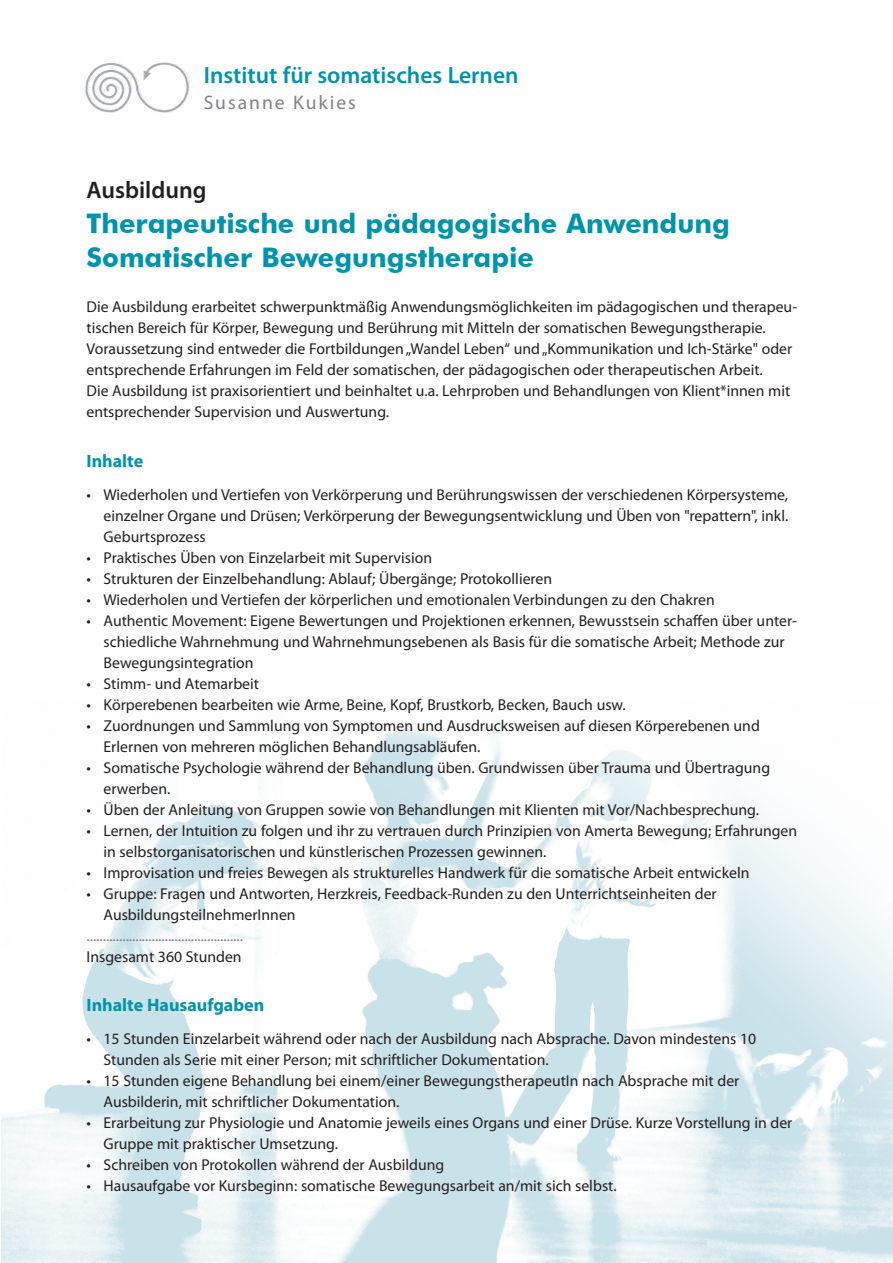
<style>
.page{position:relative;width:893px;height:1263px;background:#fff}
.page>*{position:absolute;margin:0;border:0;box-sizing:border-box;transform-origin:0 0}
.t1{font:700 27px/34.5px "Futura BT";color:#0093ad}
.t2{font:600 24px "Myriad Pro";color:#231f20}
.t3{font:600 23.55px "Myriad Pro";color:#0093ad}
.t4{font:19.65px "Myriad Pro";letter-spacing:.1em;color:#808285}
.t5{font:700 18px "Myriad Pro";color:#0093ad}
.t6{font:15.75px/21px "Myriad Pro";color:#231f20}
.t7{font:15.75px "Myriad Pro";color:#808285}
</style>
<div class="page">
<img style="left:1px;top:725px;width:892px;height:538px">
<img style="left:85px;top:62px;width:105px;height:51px">
<h3 class="t3" style="left:204px;top:61px;width:316px">Institut für somatisches Lernen</h3>
<p class="t4" style="left:204px;top:90px;width:154px">Susanne Kukies</p>
<h2 class="t2" style="left:87px;top:175px;width:122px">Ausbildung</h2>
<h1 class="t1" style="left:87px;top:206px;width:645px">Therapeutische und pädagogische Anwendung<br>Somatischer Bewegungstherapie</h1>
<p class="t6" style="left:87px;top:296px;width:712px">Die Ausbildung erarbeitet schwerpunktmäßig Anwendungsmöglichkeiten im pädagogischen und therapeu&shy;tischen Bereich für Körper, Bewegung und Berührung mit Mitteln der somatischen Bewegungstherapie.<br>Voraussetzung sind entweder die Fortbildungen „Wandel Leben“ und „Kommunikation und Ich-Stärke" oder entsprechende Erfahrungen im Feld der somatischen, der pädagogischen oder therapeutischen Arbeit.<br>Die Ausbildung ist praxisorientiert und beinhaltet u.a. Lehrproben und Behandlungen von Klient*innen mit entsprechender Supervision und Auswertung.</p>
<p class="t5" style="left:87px;top:450px;width:58px">Inhalte</p>
<p class="t6" style="left:104px;top:484px;width:686px;text-align:justify;text-indent:-17px">• Wiederholen und Vertiefen von Verkörperung und Berührungswissen der verschiedenen Körpersysteme, einzelner Organe und Drüsen; Verkörperung der Bewegungsentwicklung und Üben von "repattern", inkl.<br>Geburtsprozess</p>
<p class="t6" style="left:87px;top:547px;width:347px">• Praktisches Üben von Einzelarbeit mit Supervision</p>
<p class="t6" style="left:87px;top:568px;width:467px">• Strukturen der Einzelbehandlung: Ablauf; Übergänge; Protokollieren</p>
<p class="t6" style="left:87px;top:589px;width:630px">• Wiederholen und Vertiefen der körperlichen und emotionalen Verbindungen zu den Chakren</p>
<p class="t6" style="left:104px;top:610px;width:695px;text-indent:-17px">• Authentic Movement: Eigene Bewertungen und Projektionen erkennen, Bewusstsein schaffen über unter&shy;schiedliche Wahrnehmung und Wahrnehmungsebenen als Basis für die somatische Arbeit; Methode zur<br>Bewegungsintegration</p>
<p class="t6" style="left:87px;top:673px;width:174px">• Stimm- und Atemarbeit</p>
<p class="t6" style="left:87px;top:694px;width:541px">• Körperebenen bearbeiten wie Arme, Beine, Kopf, Brustkorb, Becken, Bauch usw.</p>
<p class="t6" style="left:104px;top:714px;width:658px;text-indent:-17px">• Zuordnungen und Sammlung von Symptomen und Ausdrucksweisen auf diesen Körperebenen und<br>Erlernen von mehreren möglichen Behandlungsabläufen.</p>
<p class="t6" style="left:104px;top:756px;width:668px;text-indent:-17px">• Somatische Psychologie während der Behandlung üben. Grundwissen über Trauma und Übertragung erwerben.</p>
<p class="t6" style="left:87px;top:798px;width:674px">• Üben der Anleitung von Gruppen sowie von Behandlungen mit Klienten mit Vor/Nachbesprechung.</p>
<p class="t6" style="left:104px;top:819px;width:695px;text-indent:-17px">• Lernen, der Intuition zu folgen und ihr zu vertrauen durch Prinzipien von Amerta Bewegung; Erfahrungen in selbstorganisatorischen und künstlerischen Prozessen gewinnen.</p>
<p class="t6" style="left:87px;top:861px;width:664px">• Improvisation und freies Bewegen als strukturelles Handwerk für die somatische Arbeit entwickeln</p>
<p class="t6" style="left:104px;top:882px;width:615px;text-indent:-17px">• Gruppe: Fragen und Antworten, Herzkreis, Feedback-Runden zu den Unterrichtseinheiten der<br>AusbildungsteilnehmerInnen</p>
<p class="t7" style="left:87px;top:925px;width:158px">................................................</p>
<p class="t6" style="left:87px;top:945px;width:157px">Insgesamt 360 Stunden</p>
<p class="t5" style="left:87px;top:995px;width:179px">Inhalte Hausaufgaben</p>
<p class="t6" style="left:104px;top:1028px;width:654px;text-indent:-17px">• 15 Stunden Einzelarbeit während oder nach der Ausbildung nach Absprache. Davon mindestens 10<br>Stunden als Serie mit einer Person; mit schriftlicher Dokumentation.</p>
<p class="t6" style="left:104px;top:1070px;width:637px;text-indent:-17px">• 15 Stunden eigene Behandlung bei einem/einer BewegungstherapeutIn nach Absprache mit der<br>Ausbilderin, mit schriftlicher Dokumentation.</p>
<p class="t6" style="left:104px;top:1112px;width:690px;text-indent:-17px">• Erarbeitung zur Physiologie und Anatomie jeweils eines Organs und einer Drüse. Kurze Vorstellung in der<br>Gruppe mit praktischer Umsetzung.</p>
<p class="t6" style="left:87px;top:1154px;width:359px">• Schreiben von Protokollen während der Ausbildung</p>
<p class="t6" style="left:87px;top:1175px;width:532px">• Hausaufgabe vor Kursbeginn: somatische Bewegungsarbeit an/mit sich selbst.</p>
</div>
